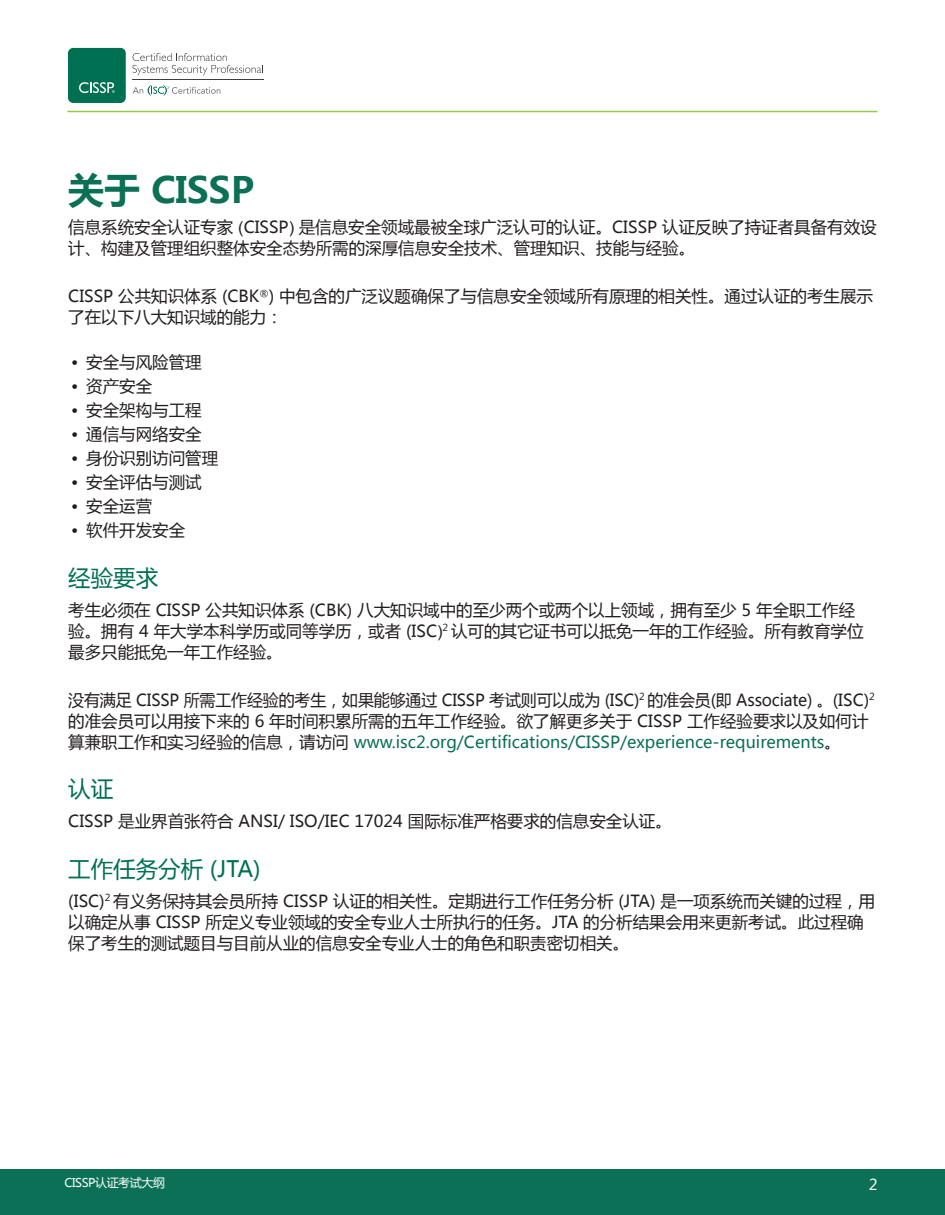
<style>
.page{position:relative;width:945px;height:1215px;background:#fff}
.page>*{position:absolute;margin:0;border:0;box-sizing:border-box;transform-origin:0 0}
.Green_Headlines_Big{font:700 36px "Microsoft Ya Hei";color:#0b7055}
.Green_sublines_small{font:22.5px "Microsoft Ya Hei";color:#007053}
.t1{font:16.5px/21px "Microsoft Ya Hei";color:#231f20}
.t2{font:15px "Microsoft Ya Hei";color:#fff}
.t3{font:12px "Microsoft Ya Hei";letter-spacing:-.035em;color:#fff}
.s1{font-family:"Arial"}
.s2{color:#0b7055}
</style>
<div class="page">
<hr style="left:67px;top:111px;width:810px;height:1px;background:#94c94a">
<div style="left:0;top:1170px;width:945px;height:45px;background:#0b7055"></div>
<div style="left:68px;top:48px;width:58px;height:55px;background:#007053;border-radius:5px"></div>
<svg style="left:133px;top:53px;width:130px;height:22px"></svg>
<hr style="left:133px;top:80px;width:131px;height:1px;background:#3e3e3f">
<svg style="left:133px;top:85px;width:87px;height:11px"></svg>
<svg style="left:79px;top:82px;width:36px;height:11px"></svg>
<p class="Green_Headlines_Big" style="left:68px;top:165px;width:188px">关于 CISSP</p>
<p class="t1" style="left:68px;top:216px;width:810px">信息系统安全认证专家 <span class="s1">(</span>CISSP<span class="s1">)</span> 是信息安全领域最被全球广泛认可的认证。CISSP 认证反映了持证者具备有效设计、构建及管理组织整体安全态势所需的深厚信息安全技术、管理知识、技能与经验。</p>
<p class="t1" style="left:68px;top:285px;width:806px">CISSP 公共知识体系 (CBK<sup>®</sup>) 中包含的广泛议题确保了与信息安全领域所有原理的相关性。通过认证的考生展示了在以下八大知识域的能力：</p>
<p class="t1" style="left:71px;top:351px;width:132px">• 安全与风险管理</p>
<p class="t1" style="left:71px;top:375px;width:82px">• 资产安全</p>
<p class="t1" style="left:71px;top:399px;width:132px">• 安全架构与工程</p>
<p class="t1" style="left:71px;top:423px;width:132px">• 通信与网络安全</p>
<p class="t1" style="left:71px;top:447px;width:148px">• 身份识别访问管理</p>
<p class="t1" style="left:71px;top:471px;width:132px">• 安全评估与测试</p>
<p class="t1" style="left:71px;top:495px;width:82px">• 安全运营</p>
<p class="t1" style="left:71px;top:519px;width:115px">• 软件开发安全</p>
<p class="Green_sublines_small" style="left:68px;top:562px;width:91px">经验要求</p>
<p class="t1" style="left:68px;top:599px;width:797px">考生必须在 CISSP 公共知识体系 (CBK) 八大知识域中的至少两个或两个以上领域，拥有至少 5 年全职工作经验。拥有 4 年大学本科学历或同等学历，或者 (ISC<span class="s1">)</span><sup>2</sup> 认可的其它证书可以抵免一年的工作经验。所有教育学位最多只能抵免一年工作经验。</p>
<p class="t1" style="left:68px;top:689px;width:808px">没有满足 CISSP 所需工作经验的考生，如果能够通过 CISSP 考试则可以成为 (ISC)<sup>2</sup> 的准会员(即 Associate) 。(ISC)<sup>2</sup>的准会员可以用接下来的 6 年时间积累所需的五年工作经验。欲了解更多关于 CISSP 工作经验要求以及如何计算兼职工作和实习经验的信息，请访问 <span class="s2">www.isc2.org/Certifications/CISSP/experience-requirements</span>。</p>
<p class="Green_sublines_small" style="left:68px;top:774px;width:46px">认证</p>
<p class="t1" style="left:68px;top:810px;width:605px">CISSP 是业界首张符合 ANSI/ ISO/IEC 17024 国际标准严格要求的信息安全认证。</p>
<p class="Green_sublines_small" style="left:68px;top:853px;width:194px">工作任务分析 (JTA)</p>
<p class="t1" style="left:68px;top:890px;width:808px">(ISC)<sup>2</sup> 有义务保持其会员所持 CISSP 认证的相关性。定期进行工作任务分析 (JTA) 是一项系统而关键的过程，用以确定从事 CISSP 所定义专业领域的安全专业人士所执行的任务。JTA 的分析结果会用来更新考试。此过程确保了考生的测试题目与目前从业的信息安全专业人士的角色和职责密切相关。</p>
<p class="t3" style="left:64px;top:1174px;width:102px">CISSP认证考试大纲</p>
<p class="t2" style="left:869px;top:1174px;width:10px">2</p>
</div>
